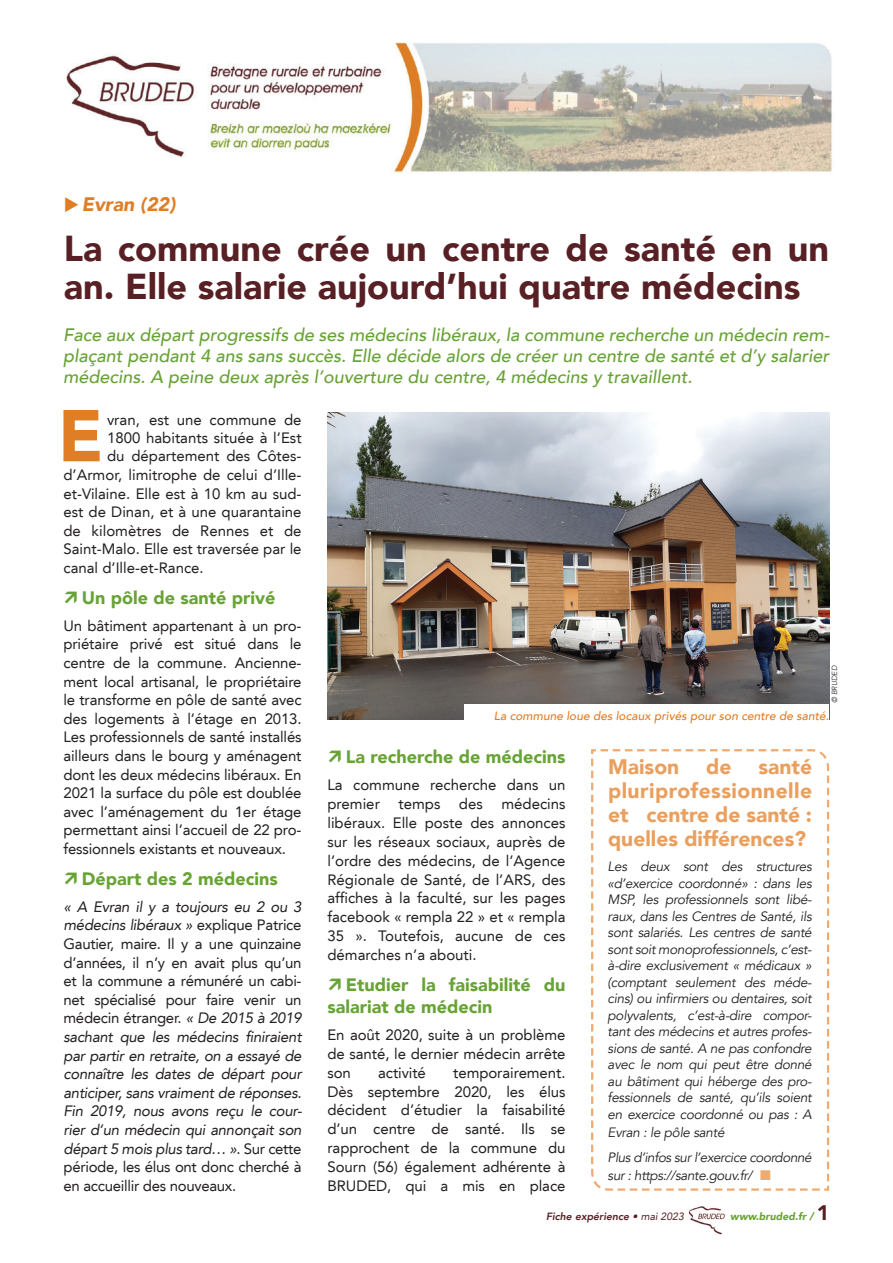
<style>
.page{position:relative;width:893px;height:1263px;background:#fff}
.page>*{position:absolute;margin:0;border:0;box-sizing:border-box;transform-origin:0 0}
.t1{font:900 72.45px "Avenir LT";color:#e07e26}
.t2{font:900 36px/37.5px "Avenir LT";color:#581f24}
.t3{font:900 21px/24px "Avenir LT";color:#e99f5e;text-align:justify}
.t4{font:italic 900 19.5px "Avenir LT";color:#e07e26}
.t5{font:italic 500 18px/21px "Avenir LT";color:#68a335;text-align:justify}
.t6{font:900 18px/21.9px "Avenir LT";color:#68a335}
.t7{font:15px/18.9px "Avenir LT";color:#231f20;text-align:justify}
.t8{font:italic 15px/18.6px "Avenir LT";letter-spacing:-.02em;color:#231f20;text-align:justify}
.t9{font:italic 13.5px/16.5px "Avenir LT";letter-spacing:-.02em;color:#231f20;text-align:justify}
.t10{font:italic 500 12px "Avenir LT";color:#e07e26}
.t11{font:italic 800 10.5px "Avenir LT";color:#581f24}
.t12{font:italic 900 10.5px "Avenir LT";color:#68a335}
.t13{font:italic 300 7.5px "Avenir LT";color:#231f20}
.s1{font-style:normal}
.s2{font-style:normal;font-size:16.5px;color:#fff}
.s3{font-weight:400}
.s4{font-style:normal;font-size:21px;color:#581f24}
</style>
<div class="page">
<img style="left:688px;top:1206px;width:37px;height:29px">
<svg style="left:591px;top:749px;width:239px;height:442px"></svg>
<img style="left:327px;top:413px;width:502px;height:306px">
<div style="left:464px;top:704px;width:365px;height:30px;background:#fff"></div>
<img style="left:66px;top:43px;width:766px;height:130px">
<svg style="left:761px;top:1170px;width:9px;height:10px"></svg>
<h3 class="t4" style="left:64px;top:193px;width:113px">◆Evran (22)</h3>
<h2 class="t2" style="left:64px;top:229px;width:767px">La commune crée un centre de santé en un an. Elle salarie aujourd’hui quatre médecins</h2>
<p class="t5" style="left:63px;top:324px;width:768px">Face aux départ progressifs de ses médecins libéraux, la commune recherche un médecin rem&shy;plaçant pendant 4 ans sans succès. Elle décide alors de créer un centre de santé et d’y salarier médecins. A peine deux après l’ouverture du centre, 4 médecins y travaillent.</p>
<h1 class="t1" style="left:58px;top:392px;width:47px">E</h1>
<p class="t7" style="left:107px;top:411px;width:196px">vran, est une commune de</p>
<p class="t7" style="left:107px;top:429px;width:196px">1800 habitants située à l’Est</p>
<p class="t7" style="left:107px;top:447px;width:196px">du département des Côtes-</p>
<p class="t7" style="left:63px;top:465px;width:240px">d’Armor, limitrophe de celui d’Ille-</p>
<p class="t7" style="left:63px;top:484px;width:240px">et-Vilaine. Elle est à 10 km au sud-</p>
<p class="t7" style="left:63px;top:503px;width:240px">est de Dinan, et à une quarantaine</p>
<p class="t7" style="left:63px;top:521px;width:240px">de kilomètres de Rennes et de</p>
<p class="t7" style="left:63px;top:540px;width:240px">Saint-Malo. Elle est traversée par le</p>
<p class="t7" style="left:63px;top:558px;width:142px">canal d’Ille-et-Rance.</p>
<p class="t6" style="left:82px;top:586px;width:195px">Un pôle de santé privé</p>
<p class="t7" style="left:63px;top:616px;width:240px">Un bâtiment appartenant à un pro&shy;priétaire privé est situé dans le centre de la commune. Ancienne&shy;ment local artisanal, le propriétaire le transforme en pôle de santé avec des logements à l’étage en 2013.<br>Les professionnels de santé installés ailleurs dans le bourg y aménagent dont les deux médecins libéraux. En 2021 la surface du pôle est doublée avec l’aménagement du 1er étage permettant ainsi l’accueil de 22 pro&shy;fessionnels existants et nouveaux.</p>
<p class="t6" style="left:82px;top:867px;width:197px">Départ des 2 médecins</p>
<p class="t8" style="left:63px;top:897px;width:240px">« A Evran il y a toujours eu 2 ou 3 médecins libéraux » <span class="s1">explique Patrice Gautier, maire. Il y a une quinzaine d’années, il n’y en avait plus qu’un et la commune a rémunéré un cabi&shy;net spécialisé pour faire venir un médecin étranger.</span> « De 2015 à 2019 sachant que les médecins finiraient par partir en retraite, on a essayé de connaître les dates de départ pour anticiper, sans vraiment de réponses.<br>Fin 2019, nous avons reçu le cour&shy;rier d’un médecin qui annonçait son départ 5 mois plus tard… »<span class="s1">. Sur cette période, les élus ont donc cherché à en accueillir des nouveaux.</span></p>
<p class="t13" style="left:830px;top:703px;width:39px;rotate:-90deg">© BRUDED</p>
<p class="t10" style="left:494px;top:709px;width:337px">La commune loue des locaux privés pour son centre de santé.</p>
<p class="t6" style="left:346px;top:746px;width:221px">La recherche de médecins</p>
<p class="t7" style="left:327px;top:776px;width:240px">La commune recherche dans un premier temps des médecins libéraux. Elle poste des annonces sur les réseaux sociaux, auprès de l’ordre des médecins, de l’Agence Régionale de Santé, de l’ARS, des affiches à la faculté, sur les pages facebook « rempla 22 » et « rempla 35 ». Toutefois, aucune de ces démarches n’a abouti.</p>
<p class="t6" style="left:327px;top:973px;width:240px;text-indent:18px">Etudier la faisabilité du salariat de médecin</p>
<p class="t7" style="left:327px;top:1025px;width:240px">En août 2020, suite à un problème de santé, le dernier médecin arrête son</p>
<h3 class="t3" style="left:608px;top:755px;width:73px">Maison</h3>
<h3 class="t3" style="left:706px;top:755px;width:27px">de</h3>
<h3 class="t3" style="left:608px;top:755px;width:206px;text-indent:150px">santé pluriprofessionnelle et centre de santé : quelles différences?</h3>
<p class="t9" style="left:608px;top:859px;width:206px">Les deux sont des structures «d’exercice coordonné» : dans les MSP, les professionnels sont libé&shy;raux, dans les Centres de Santé, ils sont salariés. Les centres de santé sont soit monoprofessionnels, c’est&shy;à-dire exclusivement « médicaux » (comptant seulement des méde&shy;cins) ou infirmiers ou dentaires, soit polyvalents, c’est-à-dire compor&shy;tant des médecins et autres profes&shy;sions de santé. A ne pas confondre avec le nom qui peut être donné au bâtiment qui héberge des pro&shy;fessionnels de santé, qu’ils soient en exercice coordonné ou pas : A</p>
<p class="t9" style="left:608px;top:1120px;width:206px;line-height:25px">Evran : le pôle santé<span class="s2">.<br></span>Plus d’infos sur l’exercice coordonné</p>
<p class="t9" style="left:608px;top:1167px;width:146px">sur : https://sante.gouv.fr/</p>
<p class="t7" style="left:378px;top:1063px;width:49px">activité</p>
<p class="t7" style="left:327px;top:1063px;width:240px;text-indent:126px">temporairement.<br>Dès septembre 2020, les élus décident d’étudier la faisabilité d’un centre de santé. Ils se rapprochent de la commune du Sourn (56) également adhérente à BRUDED, qui a mis en place</p>
<p class="t11" style="left:546px;top:1210px;width:139px">Fiche expérience • <span class="s3">mai 2023</span></p>
<p class="t12" style="left:730px;top:1210px;width:100px">www.bruded.fr / <span class="s4">1</span></p>
</div>
